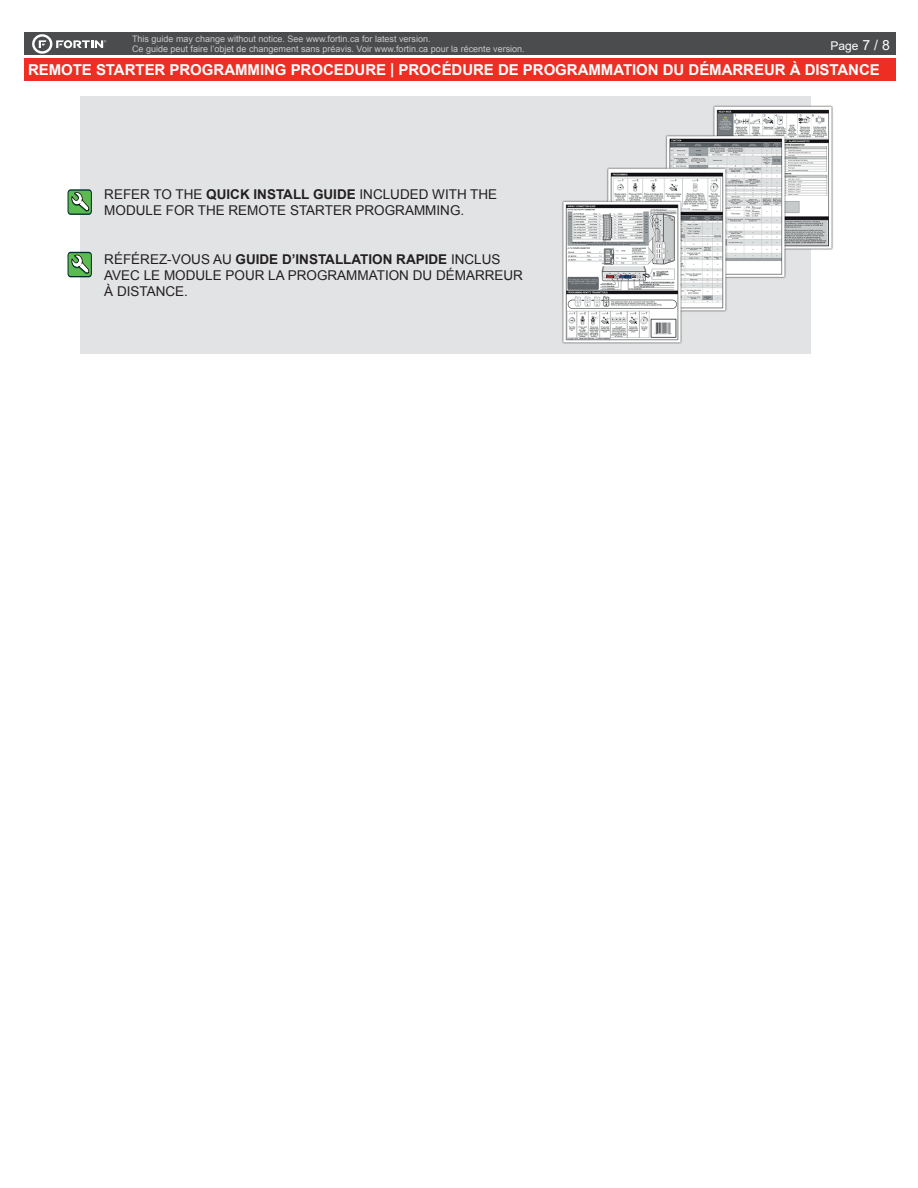
<style>
.page{position:relative;width:918px;height:1188px;background:#fff}
.page>*{position:absolute;margin:0;border:0;box-sizing:border-box;transform-origin:0 0}
.t1{font:700 15px "Arial";letter-spacing:-.005em;color:#fff}
.t2{font:13.5px/16.2px "Arial";color:#231f20}
.t3{font:12px "Arial";color:#fff}
.t4{font:9px/9.8px "Arial";color:#c7c8ca}
.s1{font-size:13.95px}
.s2{font-weight:700}
</style>
<div class="page">
<div style="left:24px;top:33px;width:872px;height:22px;background:#4b4c4d"></div>
<div style="left:24px;top:58px;width:872px;height:23px;background:#ee2e22"></div>
<svg style="left:32px;top:34px;width:74px;height:20px"></svg>
<div style="left:80px;top:97px;width:731px;height:257px;background:#e2e3e5"></div>
<img style="left:562px;top:105px;width:271px;height:239px">
<svg style="left:68px;top:189px;width:24px;height:26px"></svg>
<svg style="left:68px;top:252px;width:24px;height:25px"></svg>
<p class="t4" style="left:132px;top:34px;width:394px">This guide may change without notice. See www.fortin.ca for latest version.<br>Ce guide peut faire l’objet de changement sans préavis. Voir www.fortin.ca pour la récente version.</p>
<p class="t1" style="left:28px;top:59px;width:853px">REMOTE STARTER PROGRAMMING PROCEDURE | PROCÉDURE DE PROGRAMMATION DU DÉMARREUR À DISTANCE</p>
<p class="t3" style="left:831px;top:38px;width:61px">Page <span class="s1">7 / 8</span></p>
<p class="t2" style="left:104px;top:186px;width:395px">REFER TO THE <span class="s2">QUICK INSTALL GUIDE</span> INCLUDED WITH THE<br>MODULE FOR THE REMOTE STARTER PROGRAMMING.</p>
<p class="t2" style="left:104px;top:251px;width:420px">RÉFÉREZ-VOUS AU <span class="s2">GUIDE D’INSTALLATION RAPIDE</span> INCLUS<br>AVEC LE MODULE POUR LA PROGRAMMATION DU DÉMARREUR<br>À DISTANCE.</p>
</div>
